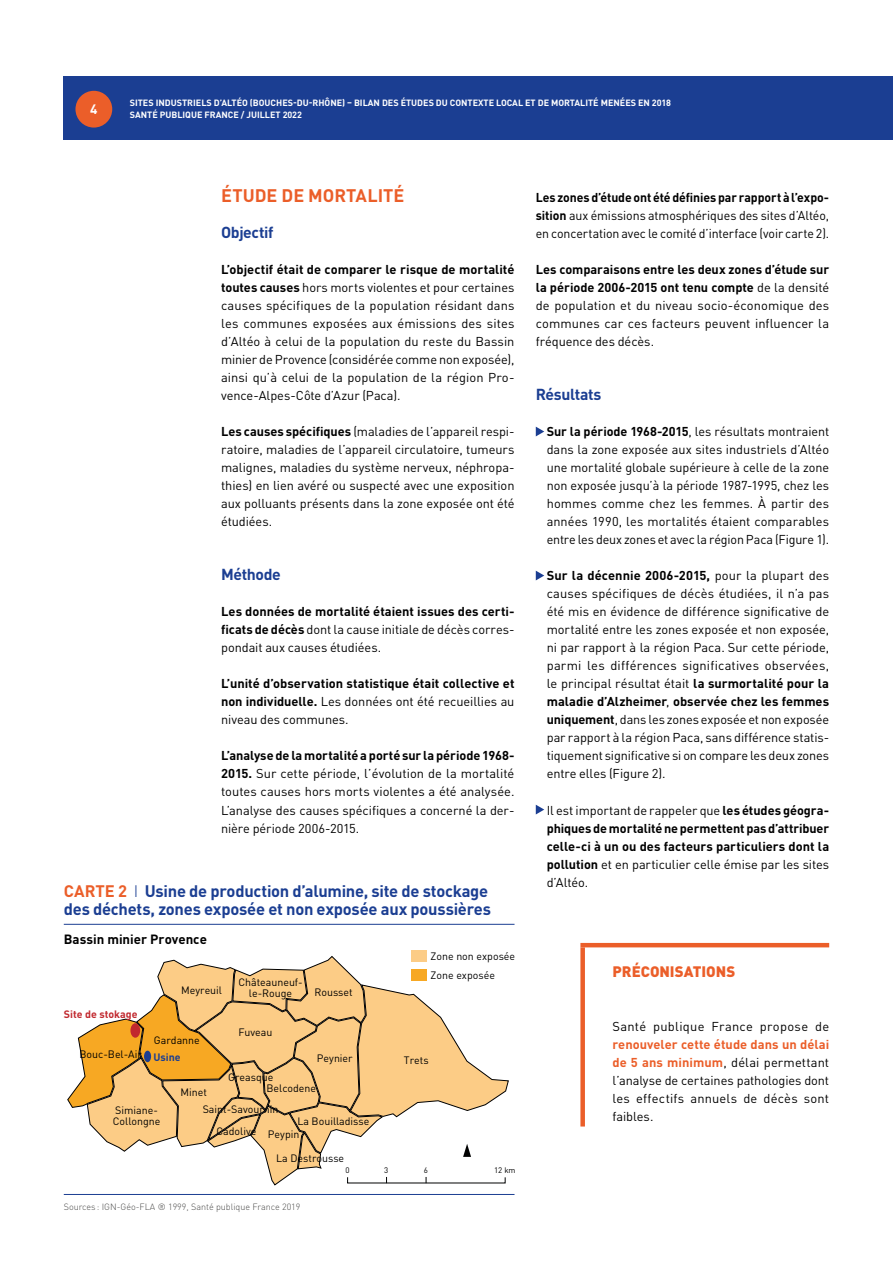
<style>
.page{position:relative;width:893px;height:1263px;background:#fff}
.page>*{position:absolute;margin:0;border:0;box-sizing:border-box;transform-origin:0 0}
.Inter-1-Grille{font:700 18px "DIN Pro";color:#eb5e29}
.FIG-Titre-Filet{font:700 16.5px/18px "DIN Pro";letter-spacing:-.015em;color:#1b3e92}
.Inter-2-Grille{font:700 15.75px "DIN Pro";letter-spacing:-.025em;color:#1b3e92}
.Preconisations-Titre{font:900 15px "DIN Pro";letter-spacing:-.005em;color:#eb5e29}
.t1{font:700 13.5px "DIN Pro";color:#fff}
.t2{font:700 13.35px "DIN Pro";color:#000}
.Textecourant{font:12.75px/18px "DIN Pro";letter-spacing:-.005em;color:#000;text-align:justify}
.Textecourant-2{font:700 12.75px/18px "DIN Pro";color:#000;text-align:justify}
.Textecourant_esp_av{font:12.75px/18px "DIN Pro";letter-spacing:.01em;color:#000;text-align:justify}
.t3{font:10.65px/11.6px "DIN Pro";color:#000}
.t4{font:700 10.65px "DIN Pro";color:#c1282e}
.t5{font:700 10.65px "DIN Pro";color:#1b3e92}
.t6{font:700 9px/12px "DIN Pro";color:#fff}
.FIG-Source-Filet{font:300 9px "DIN Pro";color:#4a4a49}
.t7{font:7.95px "DIN Pro";color:#000}
.s1{font-weight:700}
.s2{font-weight:400}
.s3{color:#eb5e29}
.s4{font-weight:300}
.s5{font-weight:700;color:#eb5e29}
</style>
<div class="page">
<div style="left:64px;top:77px;width:829px;height:63px;background:#1b3e92"></div>
<div style="left:75px;top:91px;width:37px;height:37px;background:#eb5e29;border-radius:50%"></div>
<svg style="left:536px;top:427px;width:8px;height:9px"></svg>
<svg style="left:536px;top:571px;width:8px;height:9px"></svg>
<svg style="left:536px;top:805px;width:8px;height:9px"></svg>
<hr style="left:64px;top:1194px;width:450px;height:1px;background:#1b3e92">
<hr style="left:64px;top:924px;width:450px;height:1px;background:#1b3e92">
<svg style="left:67px;top:956px;width:442px;height:229px"></svg>
<div style="left:412px;top:950px;width:15px;height:12px;background:#fccc86"></div>
<div style="left:412px;top:969px;width:15px;height:12px;background:#f7a823"></div>
<div style="left:130px;top:1023px;width:10px;height:15px;background:#c1282e;border-radius:50%"></div>
<div style="left:144px;top:1051px;width:7px;height:11px;background:#1b3e92;border-radius:50%"></div>
<hr style="left:580px;top:943px;width:249px;height:4px;background:#eb5e29">
<div style="left:580px;top:947px;width:5px;height:179px;background:#eb5e29"></div>
<p class="t1" style="left:90px;top:98px;width:9px">4</p>
<p class="t6" style="left:130px;top:96px;width:543px">SITES INDUSTRIELS D’ALTÉO (BOUCHES-DU-RHÔNE) – BILAN DES ÉTUDES DU CONTEXTE LOCAL ET DE MORTALITÉ MENÉES EN 2018<br>SANTÉ PUBLIQUE FRANCE / JUILLET 2022</p>
<p class="Inter-1-Grille" style="left:221px;top:181px;width:185px">ÉTUDE DE MORTALITÉ</p>
<p class="Inter-2-Grille" style="left:221px;top:220px;width:54px">Objectif</p>
<p class="Textecourant" style="left:221px;top:260px;width:295px"><span class="s1">L’objectif était de comparer le risque de mortalité toutes causes</span> hors morts violentes et pour certaines causes spécifiques de la population résidant dans les communes exposées aux émissions des sites d’Altéo à celui de la population du reste du Bassin minier de Provence (considérée comme non exposée), ainsi qu’à celui de la population de la région Pro&shy;vence-Alpes-Côte d’Azur (Paca).</p>
<p class="Textecourant" style="left:221px;top:422px;width:295px"><span class="s1">Les causes spécifiques</span> (maladies de l’appareil respi&shy;ratoire, maladies de l’appareil circulatoire, tumeurs malignes, maladies du système nerveux, néphropa&shy;thies) en lien avéré ou suspecté avec une exposition aux polluants présents dans la zone exposée ont été étudiées.</p>
<p class="Inter-2-Grille" style="left:221px;top:562px;width:61px">Méthode</p>
<p class="Textecourant" style="left:221px;top:602px;width:295px"><span class="s1">Les données de mortalité étaient issues des certi&shy;ficats de décès</span> dont la cause initiale de décès corres&shy;pondait aux causes étudiées.</p>
<p class="Textecourant-2" style="left:221px;top:673px;width:295px">L’unité d’observation statistique était collective et non individuelle. <span class="s2">Les données ont été recueillies au niveau des communes.</span></p>
<p class="Textecourant" style="left:221px;top:746px;width:295px"><span class="s1">L’analyse de la mortalité a porté sur la période 1968- 2015.</span> Sur cette période, l’évolution de la mortalité toutes causes hors morts violentes a été analysée.<br>L’analyse des causes spécifiques a concerné la der&shy;nière période 2006-2015.</p>
<p class="FIG-Titre-Filet" style="left:64px;top:880px;width:429px"><span class="s3">CARTE 2</span> <span class="s4">I</span> Usine de production d’alumine, site de stockage des déchets, zones exposée et non exposée aux poussières</p>
<p class="t2" style="left:64px;top:928px;width:145px">Bassin minier Provence</p>
<p class="Textecourant" style="left:536px;top:188px;width:295px"><span class="s1">Les zones d’étude ont été définies par rapport à l’expo&shy;sition</span> aux émissions atmosphériques des sites d’Altéo, en concertation avec le comité d’interface (voir carte 2).</p>
<p class="Textecourant" style="left:536px;top:260px;width:295px"><span class="s1">Les comparaisons entre les deux zones d’étude sur la période 2006-2015 ont tenu compte</span> de la densité de population et du niveau socio-économique des communes car ces facteurs peuvent influencer la fréquence des décès.</p>
<p class="Inter-2-Grille" style="left:536px;top:382px;width:67px">Résultats</p>
<p class="Textecourant" style="left:547px;top:422px;width:284px"><span class="s1">Sur la période 1968-2015</span>, les résultats montraient dans la zone exposée aux sites industriels d’Altéo une mortalité globale supérieure à celle de la zone non exposée jusqu’à la période 1987-1995, chez les hommes comme chez les femmes. À partir des années 1990, les mortalités étaient comparables entre les deux zones et avec la région Paca (Figure 1).</p>
<p class="Textecourant" style="left:547px;top:566px;width:284px"><span class="s1">Sur la décennie 2006-2015,</span> pour la plupart des causes spécifiques de décès étudiées, il n’a pas été mis en évidence de différence significative de mortalité entre les zones exposée et non exposée, ni par rapport à la région Paca. Sur cette période, parmi les différences significatives observées, le principal résultat était <span class="s1">la surmortalité pour la maladie d’Alzheimer</span>, <span class="s1">observée chez les femmes uniquement</span>, dans les zones exposée et non exposée par rapport à la région Paca, sans différence statis&shy;tiquement significative si on compare les deux zones entre elles (Figure 2).</p>
<p class="Textecourant-2" style="left:547px;top:799px;width:284px"><span class="s2">Il est important de rappeler que</span> les études géogra&shy;phiques de mortalité ne permettent pas d’attribuer celle-ci à un ou des facteurs particuliers dont la pollution <span class="s2">et en particulier celle émise par les sites d’Altéo.</span></p>
<p class="t3" style="left:431px;top:949px;width:86px">Zone non exposée</p>
<p class="t3" style="left:431px;top:968px;width:66px">Zone exposée</p>
<p class="Preconisations-Titre" style="left:612px;top:958px;width:124px">PRÉCONISATIONS</p>
<p class="Textecourant_esp_av" style="left:612px;top:1016px;width:218px">Santé publique France propose de <span class="s5">renouveler cette étude dans un délai de 5 ans minimum</span>, délai permettant l’analyse de certaines pathologies dont les effectifs annuels de décès sont faibles.</p>
<p class="t3" style="left:238px;top:975px;width:66px">Châteauneuf-</p>
<p class="t3" style="left:181px;top:983px;width:42px">Meyreuil</p>
<p class="t3" style="left:249px;top:986px;width:45px">le-Rouge</p>
<p class="t3" style="left:314px;top:985px;width:40px">Rousset</p>
<p class="t3" style="left:154px;top:1033px;width:47px">Gardanne</p>
<p class="t4" style="left:64px;top:1005px;width:75px">Site de stokage</p>
<p class="t3" style="left:238px;top:1025px;width:36px">Fuveau</p>
<p class="t3" style="left:80px;top:1048px;width:64px">Bouc-Bel-Air</p>
<p class="t5" style="left:153px;top:1048px;width:29px">Usine</p>
<p class="t3" style="left:317px;top:1051px;width:37px">Peynier</p>
<p class="t3" style="left:404px;top:1053px;width:26px">Trets</p>
<p class="t3" style="left:228px;top:1070px;width:47px">Greasque</p>
<p class="t3" style="left:267px;top:1081px;width:51px">Belcodene</p>
<p class="t3" style="left:297px;top:1114px;width:74px">La Bouilladisse</p>
<p class="t3" style="left:276px;top:1151px;width:70px">La Destrousse</p>
<p class="t3" style="left:181px;top:1085px;width:28px">Minet</p>
<p class="t3" style="left:203px;top:1102px;width:77px">Saint-Savournin</p>
<p class="t3" style="left:113px;top:1103px;width:49px">Simiane-<br>Collongne</p>
<p class="t3" style="left:216px;top:1124px;width:84px">Cadolive Peypin</p>
<p class="FIG-Source-Filet" style="left:64px;top:1200px;width:238px">Sources : IGN-Géo-FLA ® 1999, Santé publique France 2019</p>
<p class="t7" style="left:346px;top:1163px;width:6px">0</p>
<p class="t7" style="left:384px;top:1163px;width:6px">3</p>
<p class="t7" style="left:424px;top:1163px;width:6px">6</p>
<p class="t7" style="left:494px;top:1163px;width:23px">12 km</p>
</div>
